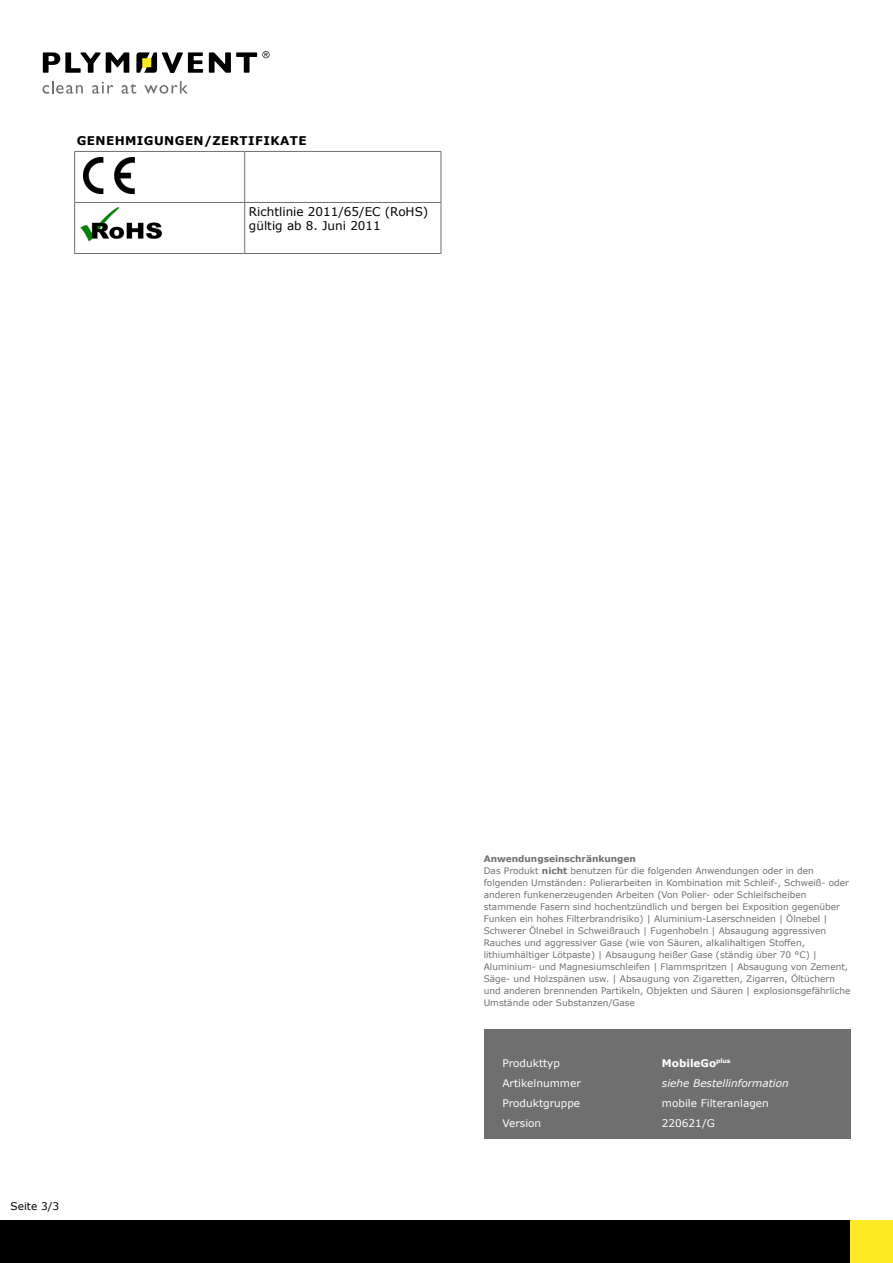
<style>
.page{position:relative;width:893px;height:1263px;background:#fff}
.page>*{position:absolute;margin:0;border:0;box-sizing:border-box;transform-origin:0 0}
.t1{font:12px/14.4px "Verdana";color:#000}
.t2{font:700 12px "Verdana";letter-spacing:.035em;color:#000}
.t3{font:10.5px "Verdana";color:#fff}
.t4{font:italic 10.5px "Verdana";color:#fff}
.t5{font:700 10.5px "Verdana";color:#fff}
.t6{font:10.5px "Verdana";color:#000}
.t7{font:9px/12px "Verdana";color:#706f6f}
.s1{font-weight:700}
</style>
<div class="page">
<div style="left:0;top:1220px;width:850px;height:43px;background:#000"></div>
<div style="left:850px;top:1220px;width:43px;height:43px;background:#ffe923"></div>
<svg style="left:43px;top:52px;width:86px;height:21px"></svg>
<svg style="left:209px;top:51px;width:60px;height:22px"></svg>
<svg style="left:136px;top:52px;width:67px;height:21px"></svg>
<svg style="left:43px;top:81px;width:40px;height:13px"></svg>
<svg style="left:92px;top:82px;width:21px;height:12px"></svg>
<svg style="left:122px;top:84px;width:14px;height:10px"></svg>
<svg style="left:144px;top:81px;width:44px;height:13px"></svg>
<svg style="left:75px;top:152px;width:366px;height:101px"></svg>
<hr style="left:74px;top:152px;width:1px;height:50px;background:#706f6f">
<hr style="left:74px;top:151px;width:171px;height:1px;background:#706f6f">
<hr style="left:245px;top:151px;width:196px;height:1px;background:#706f6f">
<hr style="left:244px;top:152px;width:1px;height:50px;background:#706f6f">
<hr style="left:441px;top:152px;width:1px;height:50px;background:#706f6f">
<hr style="left:74px;top:203px;width:1px;height:50px;background:#706f6f">
<hr style="left:74px;top:202px;width:171px;height:1px;background:#706f6f">
<hr style="left:245px;top:202px;width:196px;height:1px;background:#706f6f">
<hr style="left:244px;top:203px;width:1px;height:50px;background:#706f6f">
<hr style="left:441px;top:203px;width:1px;height:50px;background:#706f6f">
<hr style="left:74px;top:253px;width:171px;height:1px;background:#706f6f">
<hr style="left:245px;top:253px;width:196px;height:1px;background:#706f6f">
<img style="left:83px;top:157px;width:51px;height:36px">
<img style="left:79px;top:207px;width:85px;height:37px">
<div style="left:484px;top:1029px;width:366px;height:170px;background:#706f6f"></div>
<div style="left:484px;top:1139px;width:366px;height:60px;background:#fff"></div>
<h1 class="t2" style="left:77px;top:132px;width:231px">GENEHMIGUNGEN/ZERTIFIKATE</h1>
<h1 class="t1" style="left:249px;top:204px;width:181px">Richtlinie 2011/65/EC (RoHS) gültig ab 8. Juni 2011</h1>
<p class="t6" style="left:11px;top:1199px;width:50px">Seite 3/3</p>
<p class="t7" style="left:484px;top:852px;width:368px"><span class="s1">Anwendungseinschränkungen<br></span>Das Produkt <span class="s1">nicht</span> benutzen für die folgenden Anwendungen oder in den folgenden Umständen: Polierarbeiten in Kombination mit Schleif-, Schweiß- oder anderen funkenerzeugenden Arbeiten (Von Polier- oder Schleifscheiben stammende Fasern sind hochentzündlich und bergen bei Exposition gegenüber Funken ein hohes Filterbrandrisiko) | Aluminium-Laserschneiden | Ölnebel | Schwerer Ölnebel in Schweißrauch | Fugenhobeln | Absaugung aggressiven Rauches und aggressiver Gase (wie von Säuren, alkalihaltigen Stoffen, lithiumhältiger Lötpaste) | Absaugung heißer Gase (ständig über 70 °C) | Aluminium- und Magnesiumschleifen | Flammspritzen | Absaugung von Zement, Säge- und Holzspänen usw. | Absaugung von Zigaretten, Zigarren, Öltüchern und anderen brennenden Partikeln, Objekten und Säuren | explosionsgefährliche Umstände oder Substanzen/Gase</p>
<p class="t3" style="left:502px;top:1055px;width:59px">Produkttyp</p>
<p class="t5" style="left:662px;top:1055px;width:70px">MobileGo<sup>plus</sup></p>
<p class="t3" style="left:502px;top:1075px;width:80px">Artikelnummer</p>
<p class="t4" style="left:662px;top:1075px;width:128px">siehe Bestellinformation</p>
<p class="t3" style="left:502px;top:1096px;width:79px">Produktgruppe</p>
<p class="t3" style="left:662px;top:1096px;width:108px">mobile Filteranlagen</p>
<p class="t3" style="left:502px;top:1116px;width:40px">Version</p>
<p class="t3" style="left:662px;top:1116px;width:54px">220621/G</p>
</div>
